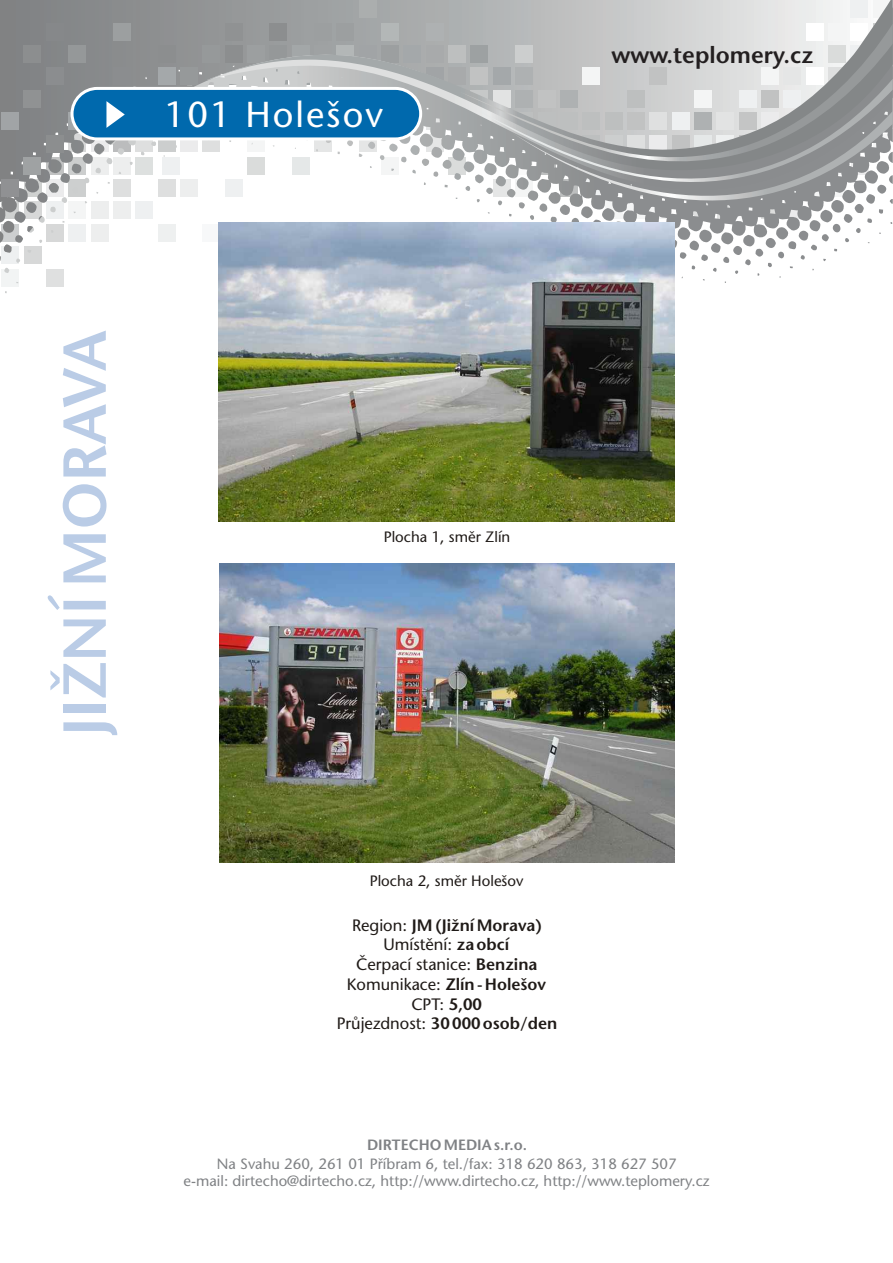
<style>
.page{position:relative;width:893px;height:1263px;background:#fff}
.page>*{position:absolute;margin:0;border:0;box-sizing:border-box;transform-origin:0 0}
.t1{font:600 60.6px "Stone Sans CE";color:#bacce6}
.t2{font:36px "Stone Sans CE";letter-spacing:.055em;color:#fff}
.t3{font:600 23.25px "Stone Sans CE";color:#231f20}
.t4{font:16.5px/19.8px "Stone Sans CE";color:#1f1a17;text-align:center}
.t5{font:15px "Stone Sans CE";color:#1f1a17}
.t6{font:14.85px/17.5px "Stone Sans CE";color:#808285;text-align:center}
.t7{font:600 14.85px "Stone Sans CE";color:#808285}
.s1{font-weight:600}
</style>
<div class="page">
<div style="left:46px;top:269px;width:18px;height:18px;background:#dfe0e0"></div>
<div style="left:24px;top:246px;width:18px;height:18px;background:#d7d8d8"></div>
<svg style="left:2px;top:246px;width:17px;height:18px"></svg>
<div style="left:2px;top:269px;width:17px;height:18px;background:#f2f4f4"></div>
<svg style="left:0;top:0;width:870px;height:243px"></svg>
<div style="left:113px;top:23px;width:18px;height:18px;background:#9c9fa0"></div>
<div style="left:46px;top:23px;width:18px;height:18px;background:#86888a"></div>
<div style="left:202px;top:45px;width:18px;height:18px;background:#96999a"></div>
<div style="left:158px;top:45px;width:17px;height:18px;background:#8c8e8f"></div>
<div style="left:24px;top:45px;width:17px;height:18px;background:#8c8e8f"></div>
<div style="left:68px;top:45px;width:18px;height:18px;background:#959899"></div>
<div style="left:180px;top:68px;width:18px;height:17px;background:#96999a"></div>
<div style="left:46px;top:68px;width:18px;height:17px;background:#8b8d8f"></div>
<div style="left:158px;top:68px;width:17px;height:17px;background:#a4a8aa"></div>
<div style="left:113px;top:68px;width:18px;height:17px;background:#8b8d8f"></div>
<div style="left:24px;top:90px;width:17px;height:18px;background:#909293"></div>
<svg style="left:68px;top:112px;width:8px;height:18px"></svg>
<div style="left:46px;top:135px;width:18px;height:17px;background:#8c8e8f"></div>
<div style="left:24px;top:157px;width:17px;height:18px;background:#9fa2a3"></div>
<div style="left:1px;top:179px;width:18px;height:18px;background:#909193"></div>
<div style="left:1px;top:112px;width:18px;height:18px;background:#a1a4a6"></div>
<svg style="left:206px;top:175px;width:306px;height:21px"></svg>
<svg style="left:206px;top:0;width:687px;height:175px"></svg>
<svg style="left:459px;top:24px;width:434px;height:142px"></svg>
<svg style="left:512px;top:189px;width:381px;height:45px"></svg>
<svg style="left:475px;top:79px;width:418px;height:110px"></svg>
<div style="left:71px;top:87px;width:351px;height:53px;background:#0069ad;border:3px solid #fff;border-radius:25px"></div>
<svg style="left:106px;top:101px;width:19px;height:27px"></svg>
<img style="left:219px;top:223px;width:455px;height:299px">
<img style="left:219px;top:563px;width:455px;height:299px">
<h2 class="t2" style="left:165px;top:100px;width:220px">101 Holešov</h2>
<h3 class="t3" style="left:611px;top:46px;width:203px">www.teplomery.cz</h3>
<h1 class="t1" style="left:61px;top:736px;width:407px;rotate:-90deg">JIŽNÍ MORAVA</h1>
<p class="t5" style="left:384px;top:531px;width:128px">Plocha 1, směr Zlín</p>
<p class="t5" style="left:370px;top:875px;width:155px">Plocha 2, směr Holešov</p>
<p class="t4" style="left:337px;top:917px;width:222px">Region: <span class="s1">JM (Jižní Morava)<br></span>Umístění: <span class="s1">za obcí<br></span>Čerpací stanice: <span class="s1">Benzina<br></span>Komunikace: <span class="s1">Zlín - Holešov<br></span>CPT: <span class="s1">5,00<br></span>Průjezdnost: <span class="s1">30 000 osob/den</span></p>
<p class="t7" style="left:367px;top:1138px;width:161px">DIRTECHO MEDIA s.r.o.</p>
<p class="t6" style="left:184px;top:1156px;width:527px">Na Svahu 260, 261 01 Příbram 6, tel./fax: 318 620 863, 318 627 507<br>e-mail: dirtecho@dirtecho.cz, http://www.dirtecho.cz, http://www.teplomery.cz</p>
</div>
